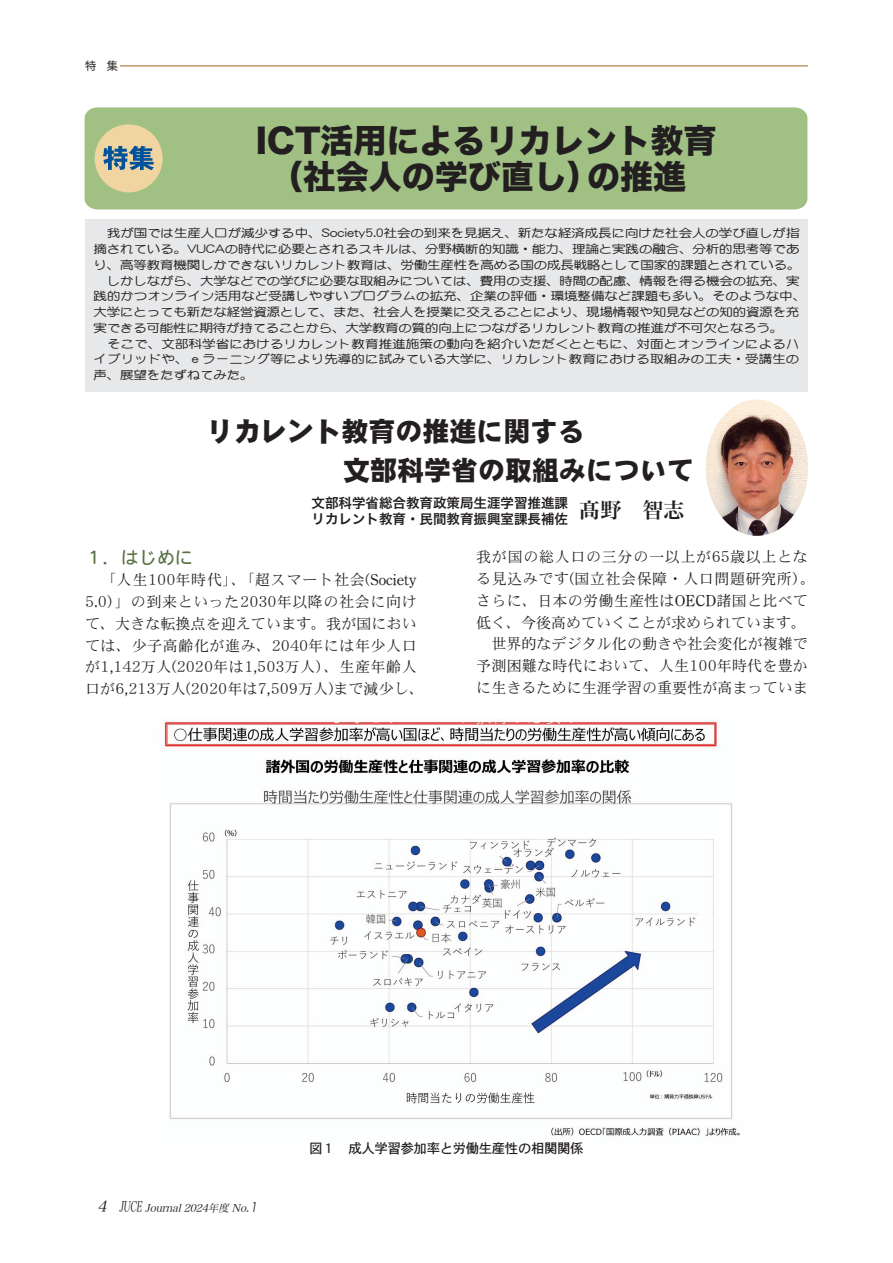
<style>
.page{position:relative;width:893px;height:1263px;background:#fff}
.page>*{position:absolute;margin:0;border:0;box-sizing:border-box;transform-origin:0 0}
.t1{font:33px/36px "Hira Kaku Std W8";color:#231f20;text-align:center}
.t2{font:27px/39px "DF Gothic EB MP RKSJ H";color:#231f20}
.t3{font:18px "DFHS Maru Gothic W4 MP RKSJ H";color:#587143}
.t4{font:15px/21.8px "DFHS Mincho W3 MP RKSJ H";letter-spacing:.015em;color:#231f20;text-align:center}
.t5{font:15px "DFHS Mincho W3 MP RKSJ H";letter-spacing:.04em;color:#231f20}
.t6{font:15px "DFHS Mincho W3 MP RKSJ H";letter-spacing:.045em;color:#231f20}
.t7{font:13.5px/16.5px "Hira Kaku Pro W6";color:#231f20}
.t8{font:13.5px "Heisei Kaku Gothic W5";letter-spacing:-.035em;color:#231f20}
.t9{font:11.55px "DF Maru Gothic Md MP RKSJ H";letter-spacing:-.01em;color:#231f20;scale:1.18 1}
.t10{font:11.25px "Hira Maru Pro W4";color:#231f20}
.t11{font:italic 10.5px "Hira Min Pro W3";color:#231f20}
.s1{font-family:"Century Oldstyle Roman"}
.s2{font-size:15px}
.s3{font-style:normal;font-size:14.4px}
.s4{font-family:"Hira Kaku Pro W3";font-size:12.6px}
</style>
<div class="page">
<div style="left:85px;top:107px;width:722px;height:102px;background:#a0c084"></div>
<div style="left:95px;top:124px;width:68px;height:68px;background:#f1d5a1;border-radius:50%"></div>
<svg style="left:103px;top:146px;width:51px;height:24px"></svg>
<hr style="left:85px;top:66px;width:723px;height:1px;background:#a96520">
<div style="left:85px;top:60px;width:34px;height:14px;background:#fff"></div>
<div style="left:85px;top:219px;width:723px;height:172px;background:#e7e8e9"></div>
<img style="left:706px;top:400px;width:102px;height:136px;border-radius:50%">
<img style="left:164px;top:721px;width:576px;height:415px">
<p class="t10" style="left:85px;top:56px;width:35px">特 集</p>
<h1 class="t1" style="left:256px;top:123px;width:462px">ICT活用によるリカレント教育（社会人の学び直し）の推進</h1>
<p class="t9" style="left:107px;top:227px;width:588px">我が国では生産人口が減少する中、Society5.0社会の到来を見据え、新たな経済成長に向けた社会人の学び直しが指</p>
<p class="t9" style="left:94px;top:243px;width:600px">摘されている。VUCAの時代に必要とされるスキルは、分野横断的知識・能力、理論と実践の融合、分析的思考等であ</p>
<p class="t9" style="left:94px;top:259px;width:601px">り、高等教育機関しかできないリカレント教育は、労働生産性を高める国の成長戦略として国家的課題とされている。</p>
<p class="t9" style="left:107px;top:275px;width:588px">しかしながら、大学などでの学びに必要な取組みについては、費用の支援、時間の配慮、情報を得る機会の拡充、実</p>
<p class="t9" style="left:94px;top:290px;width:605px">践的かつオンライン活用など受講しやすいプログラムの拡充、企業の評価・環境整備など課題も多い。そのような中、</p>
<p class="t9" style="left:94px;top:306px;width:600px">大学にとっても新たな経営資源として、また、社会人を授業に交えることにより、現場情報や知見などの知的資源を充</p>
<p class="t9" style="left:94px;top:322px;width:586px">実できる可能性に期待が持てることから、大学教育の質的向上につながるリカレント教育の推進が不可欠となろう。</p>
<p class="t9" style="left:107px;top:338px;width:588px">そこで、文部科学省におけるリカレント教育推進施策の動向を紹介いただくとともに、対面とオンラインによるハ</p>
<p class="t9" style="left:94px;top:353px;width:600px">イブリッドや、ｅラーニング等により先導的に試みている大学に、リカレント教育における取組みの工夫・受講生の</p>
<p class="t9" style="left:94px;top:369px;width:137px">声、展望をたずねてみた。</p>
<h2 class="t2" style="left:343px;top:411px;width:353px;text-indent:-137px">リカレント教育の推進に関する<br>文部科学省の取組みについて</h2>
<p class="t7" style="left:312px;top:494px;width:374px">文部科学省総合教育政策局生涯学習推進課<br>リカレント教育・民間教育振興室課長補佐 <sup>髙野</sup> <sup>智志</sup></p>
<h3 class="t3" style="left:85px;top:548px;width:109px">１．はじめに</h3>
<p class="t4" style="left:85px;top:569px;width:341px">「人生100年時代」、「超スマート社会(<span class="s1">Society<br></span>5<span class="s1">.</span>0）」の到来といった2030年以降の社会に向けて、大きな転換点を迎えています。我が国においては、少子高齢化が進み、2040年には年少人口が1<span class="s1">,</span>142万人(2020年は1<span class="s1">,</span>503万人）、生産年齢人口が6<span class="s1">,</span>213万人(2020年は7<span class="s1">,</span>509万人)まで減少し、</p>
<p class="t6" style="left:476px;top:550px;width:333px">我が国の総人口の三分の一以上が65歳以上とな</p>
<p class="t5" style="left:476px;top:571px;width:341px">る見込みです(国立社会保障・人口問題研究所）。</p>
<p class="t4" style="left:476px;top:590px;width:333px">さらに、日本の労働生産性は<span class="s1">OECD</span>諸国と比べて</p>
<p class="t4" style="left:476px;top:611px;width:332px">低く、今後高めていくことが求められています。</p>
<p class="t4" style="left:491px;top:633px;width:318px">世界的なデジタル化の動きや社会変化が複雑で</p>
<p class="t4" style="left:476px;top:655px;width:333px">予測困難な時代において、人生100年時代を豊か</p>
<p class="t4" style="left:476px;top:677px;width:333px">に生きるために生涯学習の重要性が高まっていま</p>
<p class="t11" style="left:98px;top:1199px;width:165px"><span class="s2">4</span> <span class="s3">JUCE</span> Journal 2024年度 No.<span class="s4">1</span></p>
<p class="t8" style="left:309px;top:1142px;width:276px">図１ 成人学習参加率と労働生産性の相関関係</p>
</div>
